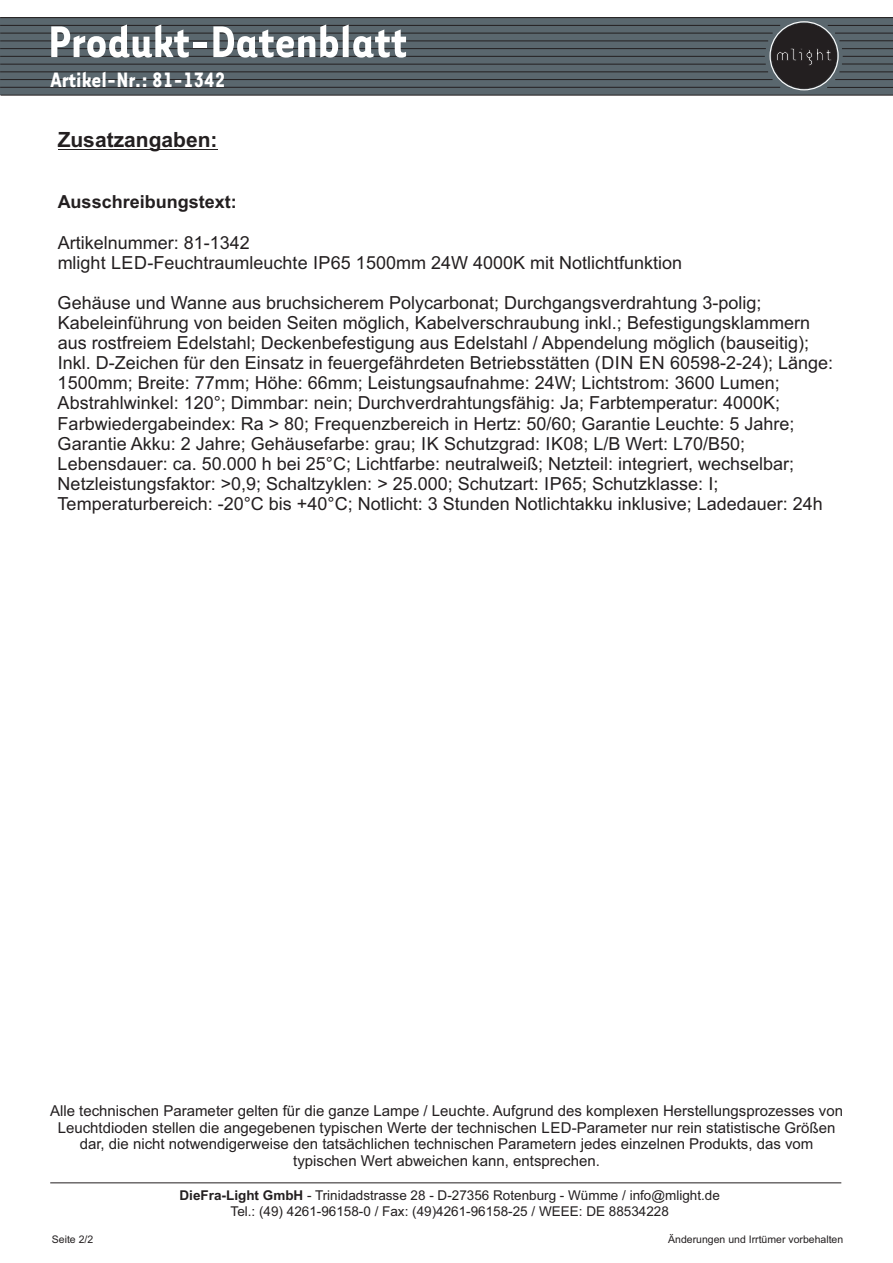
<style>
.page{position:relative;width:893px;height:1263px;background:#fff}
.page>*{position:absolute;margin:0;border:0;box-sizing:border-box;transform-origin:0 0}
.t1{font:700 51.15px "Tarzana Narrow";color:#fff}
.t2{font:700 24px "Tarzana Narrow";color:#fff}
.t3{font:700 21px "Arial";color:#231f20}
.t4{font:18px/20.1px "Arial";color:#231f20}
.t5{font:700 18px "Arial";color:#231f20}
.t6{font:15px/16.8px "Arial";color:#231f20;text-align:center}
.t7{font:13.5px/15.1px "Arial";color:#231f20;text-align:center}
.t8{font:10.5px "Arial";color:#231f20}
.s1{font-weight:700}
</style>
<div class="page">
<hr style="left:58px;top:149px;width:160px;height:1px;background:#231f20">
<hr style="left:50px;top:1182px;width:791px;height:1px;background:#231f20">
<div style="left:0;top:17px;width:893px;height:78px;background:#5a676e"></div>
<svg style="left:0;top:95px;width:893px;height:1px"></svg>
<svg style="left:0;top:17px;width:893px;height:72px"></svg>
<div style="left:769px;top:21px;width:70px;height:69px;border:1px solid #fff;border-radius:50%"></div>
<h1 class="t1" style="left:48px;top:26px;width:360px">Produkt-Datenblatt</h1>
<h2 class="t2" style="left:51px;top:72px;width:176px">Artikel-Nr.: 81-1342</h2>
<p class="t3" style="left:58px;top:132px;width:161px">Zusatzangaben:</p>
<p class="t5" style="left:58px;top:195px;width:181px">Ausschreibungstext:</p>
<p class="t4" style="left:58px;top:234px;width:626px">Artikelnummer: 81-1342<br>mlight LED-Feuchtraumleuchte IP65 1500mm 24W 4000K mit Notlichtfunktion</p>
<p class="t4" style="left:58px;top:294px;width:777px">Gehäuse und Wanne aus bruchsicherem Polycarbonat; Durchgangsverdrahtung 3-polig; Kabeleinführung von beiden Seiten möglich, Kabelverschraubung inkl.; Befestigungsklammern aus rostfreiem Edelstahl; Deckenbefestigung aus Edelstahl / Abpendelung möglich (bauseitig); Inkl. D-Zeichen für den Einsatz in feuergefährdeten Betriebsstätten (DIN EN 60598-2-24); Länge:<br>1500mm; Breite: 77mm; Höhe: 66mm; Leistungsaufnahme: 24W; Lichtstrom: 3600 Lumen; Abstrahlwinkel: 120°; Dimmbar: nein; Durchverdrahtungsfähig: Ja; Farbtemperatur: 4000K; Farbwiedergabeindex: Ra &gt; 80; Frequenzbereich in Hertz: 50/60; Garantie Leuchte: 5 Jahre; Garantie Akku: 2 Jahre; Gehäusefarbe: grau; IK Schutzgrad: IK08; L/B Wert: L70/B50; Lebensdauer: ca. 50.000 h bei 25°C; Lichtfarbe: neutralweiß; Netzteil: integriert, wechselbar; Netzleistungsfaktor: &gt;0,9; Schaltzyklen: &gt; 25.000; Schutzart: IP65; Schutzklasse: I; Temperaturbereich: -20°C bis +40°C; Notlicht: 3 Stunden Notlichtakku inklusive; Ladedauer: 24h</p>
<p class="t6" style="left:50px;top:1103px;width:794px">Alle technischen Parameter gelten für die ganze Lampe / Leuchte. Aufgrund des komplexen Herstellungsprozesses von Leuchtdioden stellen die angegebenen typischen Werte der technischen LED-Parameter nur rein statistische Größen dar, die nicht notwendigerweise den tatsächlichen technischen Parametern jedes einzelnen Produkts, das vom typischen Wert abweichen kann, entsprechen.</p>
<p class="t7" style="left:180px;top:1189px;width:542px"><span class="s1">DieFra-Light GmbH</span> - Trinidadstrasse 28 - D-27356 Rotenburg - Wümme / info@mlight.de<br>Tel.: (49) 4261-96158-0 / Fax: (49)4261-96158-25 / WEEE: DE 88534228</p>
<p class="t8" style="left:52px;top:1235px;width:43px">Seite 2/2</p>
<p class="t8" style="left:668px;top:1235px;width:177px">Änderungen und Irrtümer vorbehalten</p>
</div>
